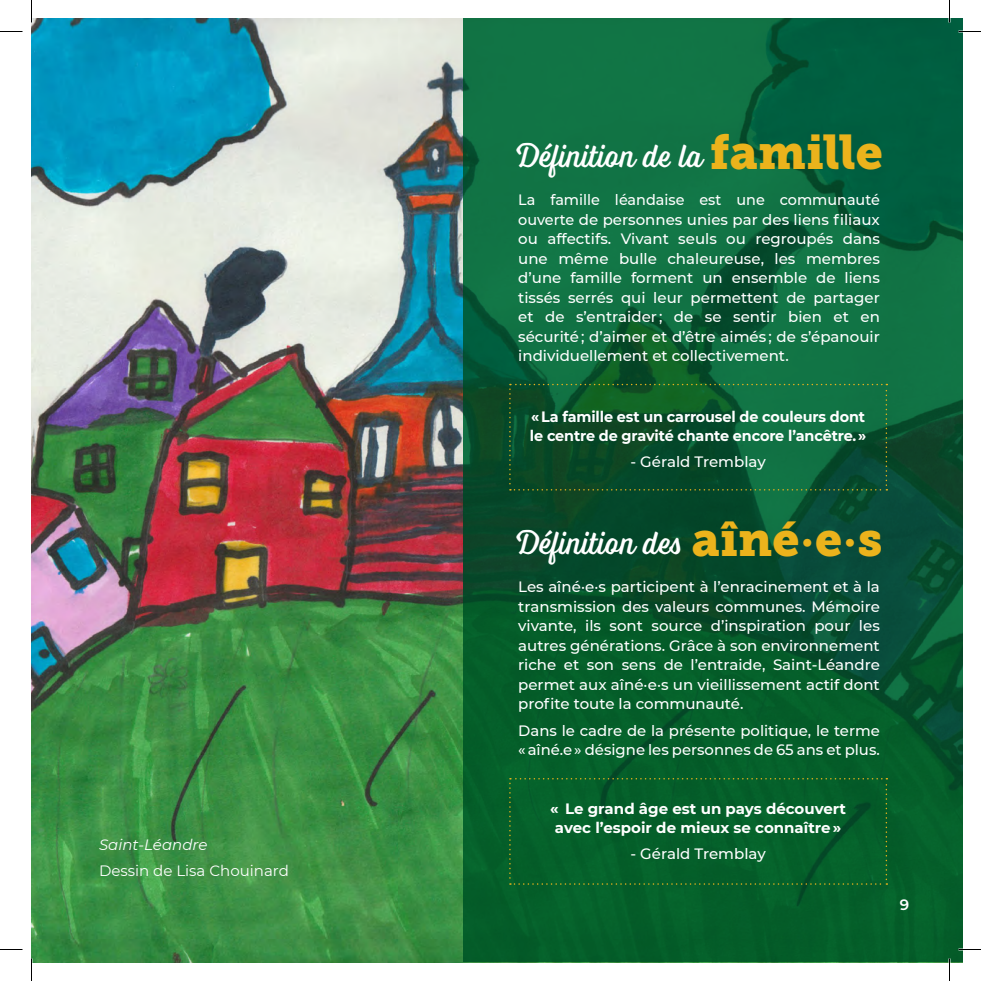
<style>
.page{position:relative;width:981px;height:981px;background:#fff}
.page>*{position:absolute;margin:0;border:0;box-sizing:border-box;transform-origin:0 0}
.Titre_slab_2{font:48.3px "Museo Slab 900";color:#ebb31c}
.Titre_script_1{font:300 34.5px "Voltage";color:#fff}
.Titre_slab_2-2{font:21.45px "Museo Slab 900";color:#ebb31c}
.Texte_courant{font:500 15px/19.5px "Montserrat";color:#fff;text-align:justify}
.Texte_courant-2{font:500 15px/19.5px "Montserrat";color:#fff;text-align:justify;scale:.96 1}
.Texte_courant-3{font:700 15px/19.5px "Montserrat";letter-spacing:-.01em;color:#fff;scale:.96 1}
.Texte_courant-4{font:700 15px/19.5px "Montserrat";letter-spacing:-.01em;color:#fff;text-align:center}
.Texte_courant-5{font:15px "Montserrat";color:#fff}
.Texte_courant-6{font:italic 15px "Montserrat";color:#fff}
.t1{font:600 15px "Montserrat";color:#fff}
.s1{font-size:48.3px}
</style>
<div class="page">
<img style="left:32px;top:18px;width:931px;height:945px">
<svg style="left:464px;top:19px;width:499px;height:943px;background:#096035"></svg>
<svg style="left:509px;top:384px;width:378px;height:107px;background:#0d5830"></svg>
<div style="left:509px;top:778px;width:378px;height:107px;background:#05602a"></div>
<svg style="left:0;top:31px;width:22px;height:1px"></svg>
<svg style="left:958px;top:31px;width:23px;height:1px"></svg>
<svg style="left:0;top:949px;width:22px;height:1px"></svg>
<svg style="left:958px;top:949px;width:23px;height:1px"></svg>
<svg style="left:31px;top:0;width:1px;height:22px"></svg>
<svg style="left:31px;top:958px;width:1px;height:23px"></svg>
<svg style="left:949px;top:0;width:1px;height:22px"></svg>
<svg style="left:949px;top:958px;width:1px;height:23px"></svg>
<p class="Texte_courant-6" style="left:99px;top:834px;width:110px">Saint-Léandre</p>
<p class="Texte_courant-5" style="left:99px;top:861px;width:191px">Dessin de Lisa Chouinard</p>
<p class="Titre_slab_2" style="left:710px;top:124px;width:175px">famille</p>
<p class="Titre_script_1" style="left:516px;top:135px;width:188px">Définition de la</p>
<p class="Texte_courant-2" style="left:518px;top:190px;width:378px">La famille léandaise est une communauté ouverte de personnes unies par des liens filiaux ou affectifs. Vivant seuls ou regroupés dans une même bulle chaleureuse, les membres d’une famille forment un ensemble de liens tissés serrés qui leur permettent de partager et de s’entraider ; de se sentir bien et en sécurité ; d’aimer et d’être aimés ; de s’épanouir individuellement et collectivement.</p>
<p class="Texte_courant-3" style="left:530px;top:406px;width:352px">« La famille est un carrousel de couleurs dont le centre de gravité chante encore l’ancêtre. »</p>
<p class="Texte_courant" style="left:631px;top:452px;width:137px">- Gérald Tremblay</p>
<p class="Titre_script_1" style="left:516px;top:522px;width:168px">Définition des</p>
<p class="Titre_slab_2" style="left:692px;top:511px;width:109px">aîné</p>
<p class="Titre_slab_2-2" style="left:802px;top:530px;width:54px">•<span class="s1">e</span>•</p>
<p class="Titre_slab_2" style="left:858px;top:511px;width:26px">s</p>
<p class="Texte_courant" style="left:518px;top:577px;width:363px">Les aîné·e·s participent à l’enracinement et à la transmission des valeurs communes. Mémoire vivante, ils sont source d’inspiration pour les autres générations. Grâce à son environnement riche et son sens de l’entraide, Saint-Léandre permet aux aîné·e·s un vieillissement actif dont profite toute la communauté.</p>
<p class="Texte_courant" style="left:518px;top:720px;width:363px">Dans le cadre de la présente politique, le terme « aîné.e » désigne les personnes de 65 ans et plus.</p>
<p class="Texte_courant-4" style="left:550px;top:798px;width:298px">« Le grand âge est un pays découvert avec l’espoir de mieux se connaître »</p>
<p class="Texte_courant" style="left:631px;top:844px;width:137px">- Gérald Tremblay</p>
<p class="t1" style="left:900px;top:894px;width:11px">9</p>
</div>
